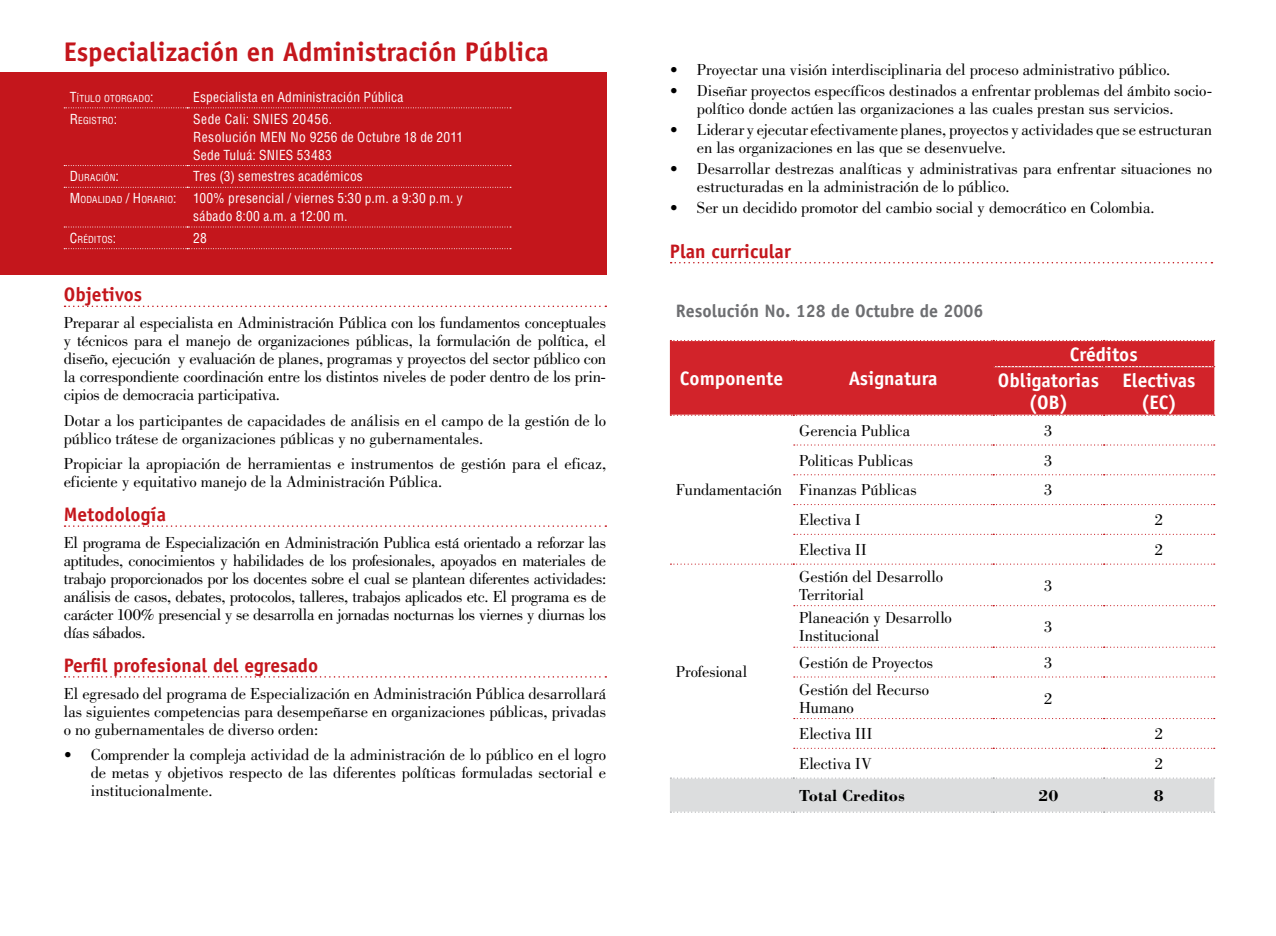
<style>
.page{position:relative;width:1276px;height:936px;background:#fff}
.page>*{position:absolute;margin:0;border:0;box-sizing:border-box;transform-origin:0 0}
.t1{font:700 27px "Officina Sans Std";color:#c4161c}
.t2{font:700 19.5px "Officina Sans Std";color:#c4161c}
.t3{font:700 19.5px/26.1px "Officina Sans Std";color:#fff}
.t4{font:700 18px "Officina Sans Std";color:#6d6e71}
.t5{font:16.5px/18px "Bodoni Std";letter-spacing:-.01em;color:#000}
.t6{font:700 16.5px "Bodoni Std";letter-spacing:.005em;color:#000}
.t7{font:condensed 13.5px/18px "Helvetica LT Std";letter-spacing:.015em;color:#fff}
.t8{font:condensed 9.45px "Helvetica LT Std";letter-spacing:.015em;color:#fff}
.s1{font-size:13.5px}
.s2{font-style:inherit}
.s3{font-size:9.45px}
</style>
<div class="page">
<div style="left:0;top:72px;width:606px;height:202px;background:#c4161c"></div>
<svg style="left:64px;top:107px;width:447px;height:1px"></svg>
<svg style="left:64px;top:165px;width:447px;height:1px"></svg>
<svg style="left:64px;top:187px;width:447px;height:1px"></svg>
<svg style="left:64px;top:226px;width:447px;height:1px"></svg>
<svg style="left:64px;top:248px;width:447px;height:1px"></svg>
<svg style="left:670px;top:262px;width:542px;height:1px"></svg>
<svg style="left:794px;top:444px;width:420px;height:1px"></svg>
<svg style="left:794px;top:474px;width:420px;height:1px"></svg>
<svg style="left:794px;top:504px;width:420px;height:1px"></svg>
<svg style="left:794px;top:533px;width:420px;height:2px"></svg>
<svg style="left:670px;top:563px;width:544px;height:1px"></svg>
<svg style="left:794px;top:605px;width:420px;height:1px"></svg>
<svg style="left:794px;top:646px;width:420px;height:1px"></svg>
<svg style="left:794px;top:676px;width:420px;height:1px"></svg>
<svg style="left:794px;top:718px;width:420px;height:1px"></svg>
<svg style="left:794px;top:747px;width:420px;height:1px"></svg>
<div style="left:670px;top:777px;width:544px;height:35px;background:#dcddde"></div>
<div style="left:670px;top:340px;width:544px;height:76px;background:#d2232a"></div>
<svg style="left:65px;top:305px;width:541px;height:2px"></svg>
<svg style="left:65px;top:525px;width:541px;height:2px"></svg>
<svg style="left:65px;top:676px;width:541px;height:1px"></svg>
<h1 class="t1" style="left:64px;top:35px;width:487px">Especialización en Administración Pública</h1>
<p class="t8" style="left:70px;top:92px;width:85px"><span class="s1">T</span>ÍTULO OTORGADO<span class="s1">:</span></p>
<p class="t7" style="left:193px;top:88px;width:212px">Especialista en Administración Pública</p>
<p class="t8" style="left:70px;top:114px;width:49px"><span class="s1">R</span>EGISTRO<span class="s1">:</span></p>
<p class="t7" style="left:193px;top:109px;width:272px">Sede Cali: SNIES 20456.<br>Resolución MEN No 9256 de Octubre 18 de 2011<br>Sede Tuluá: SNIES 53483</p>
<p class="t8" style="left:70px;top:172px;width:50px"><span class="s1">D</span>URACIÓN<span class="s1">:</span></p>
<p class="t7" style="left:70px;top:165px;width:394px;line-height:21.8px;text-indent:123px">Tres (3) semestres académicos<br><span class="s2">M</span><span class="s3">ODALIDAD</span> <span class="s2">/ H</span><span class="s3">ORARIO</span><span class="s2">:</span> 100% presencial / viernes 5:30 p.m. a 9:30 p.m. y</p>
<p class="t7" style="left:193px;top:207px;width:156px">sábado 8:00 a.m. a 12:00 m.</p>
<p class="t8" style="left:70px;top:233px;width:48px"><span class="s1">C</span>RÉDITOS<span class="s1">:</span></p>
<p class="t7" style="left:193px;top:229px;width:15px">28</p>
<p class="t2" style="left:64px;top:282px;width:80px">Objetivos</p>
<p class="t5" style="left:64px;top:314px;width:544px;text-align:justify">Preparar al especialista en Administración Pública con los fundamentos conceptuales y técnicos para el manejo de organizaciones públicas, la formulación de política, el diseño, ejecución y evaluación de planes, programas y proyectos del sector público con la correspondiente coordinación entre los distintos niveles de poder dentro de los prin&shy;cipios de democracia participativa.</p>
<p class="t5" style="left:64px;top:411px;width:544px">Dotar a los participantes de capacidades de análisis en el campo de la gestión de lo público trátese de organizaciones públicas y no gubernamentales.</p>
<p class="t5" style="left:64px;top:455px;width:544px">Propiciar la apropiación de herramientas e instrumentos de gestión para el eficaz, eficiente y equitativo manejo de la Administración Pública.</p>
<p class="t2" style="left:64px;top:502px;width:104px">Metodología</p>
<p class="t5" style="left:64px;top:533px;width:544px;text-align:justify">El programa de Especialización en Administración Publica está orientado a reforzar las aptitudes, conocimientos y habilidades de los profesionales, apoyados en materiales de trabajo proporcionados por los docentes sobre el cual se plantean diferentes actividades: análisis de casos, debates, protocolos, talleres, trabajos aplicados etc. El programa es de carácter 100% presencial y se desarrolla en jornadas nocturnas los viernes y diurnas los días sábados.</p>
<p class="t2" style="left:64px;top:653px;width:256px">Perfil profesional del egresado</p>
<p class="t5" style="left:64px;top:684px;width:544px;text-align:justify">El egresado del programa de Especialización en Administración Pública desarrollará las siguientes competencias para desempeñarse en organizaciones públicas, privadas o no gubernamentales de diverso orden:</p>
<p class="t5" style="left:91px;top:745px;width:517px;text-align:justify;text-indent:-27px">• Comprender la compleja actividad de la administración de lo público en el logro de metas y objetivos respecto de las diferentes políticas formuladas sectorial e institucionalmente.</p>
<p class="t5" style="left:670px;top:61px;width:502px">• Proyectar una visión interdisciplinaria del proceso administrativo público.</p>
<p class="t5" style="left:697px;top:82px;width:517px;text-indent:-27px">• Diseñar proyectos específicos destinados a enfrentar problemas del ámbito socio&shy;político donde actúen las organizaciones a las cuales prestan sus servicios.</p>
<p class="t5" style="left:697px;top:121px;width:517px;text-indent:-27px">• Liderar y ejecutar efectivamente planes, proyectos y actividades que se estructuran en las organizaciones en las que se desenvuelve.</p>
<p class="t5" style="left:697px;top:160px;width:517px;text-indent:-27px">• Desarrollar destrezas analíticas y administrativas para enfrentar situaciones no estructuradas en la administración de lo público.</p>
<p class="t5" style="left:670px;top:199px;width:486px">• Ser un decidido promotor del cambio social y democrático en Colombia.</p>
<p class="t2" style="left:670px;top:239px;width:122px">Plan curricular</p>
<p class="t4" style="left:676px;top:299px;width:309px">Resolución No. 128 de Octubre de 2006</p>
<p class="t3" style="left:680px;top:365px;width:105px">Componente</p>
<p class="t3" style="left:848px;top:365px;width:90px">Asignatura</p>
<p class="t3" style="left:998px;top:341px;width:141px;text-indent:72px">Créditos<br>Obligatorias</p>
<p class="t3" style="left:1028px;top:389px;width:42px">(OB)</p>
<p class="t3" style="left:1122px;top:368px;width:74px;line-height:22.5px;text-align:center">Electivas (EC)</p>
<p class="t5" style="left:676px;top:481px;width:108px">Fundamentación</p>
<p class="t5" style="left:676px;top:662px;width:73px">Profesional</p>
<p class="t5" style="left:799px;top:421px;width:112px">Gerencia Publica</p>
<p class="t5" style="left:1044px;top:421px;width:10px">3</p>
<p class="t5" style="left:799px;top:451px;width:115px">Politicas Publicas</p>
<p class="t5" style="left:1044px;top:451px;width:10px">3</p>
<p class="t5" style="left:799px;top:481px;width:119px">Finanzas Públicas</p>
<p class="t5" style="left:1044px;top:481px;width:10px">3</p>
<p class="t5" style="left:799px;top:511px;width:63px">Electiva I</p>
<p class="t5" style="left:1155px;top:511px;width:10px">2</p>
<p class="t5" style="left:799px;top:540px;width:69px">Electiva II</p>
<p class="t5" style="left:1155px;top:540px;width:10px">2</p>
<p class="t5" style="left:799px;top:567px;width:145px">Gestión del Desarrollo<br>Territorial</p>
<p class="t5" style="left:1044px;top:576px;width:10px">3</p>
<p class="t5" style="left:799px;top:609px;width:154px">Planeación y Desarrollo<br>Institucional</p>
<p class="t5" style="left:1044px;top:618px;width:10px">3</p>
<p class="t5" style="left:799px;top:653px;width:135px">Gestión de Proyectos</p>
<p class="t5" style="left:1044px;top:653px;width:10px">3</p>
<p class="t5" style="left:799px;top:680px;width:131px">Gestión del Recurso<br>Humano</p>
<p class="t5" style="left:1044px;top:689px;width:10px">2</p>
<p class="t5" style="left:799px;top:725px;width:75px">Electiva III</p>
<p class="t5" style="left:1155px;top:725px;width:10px">2</p>
<p class="t5" style="left:799px;top:754px;width:74px">Electiva IV</p>
<p class="t5" style="left:1155px;top:754px;width:10px">2</p>
<p class="t6" style="left:799px;top:785px;width:107px">Total Creditos</p>
<p class="t6" style="left:1038px;top:785px;width:22px">20</p>
<p class="t6" style="left:1154px;top:785px;width:12px">8</p>
</div>
